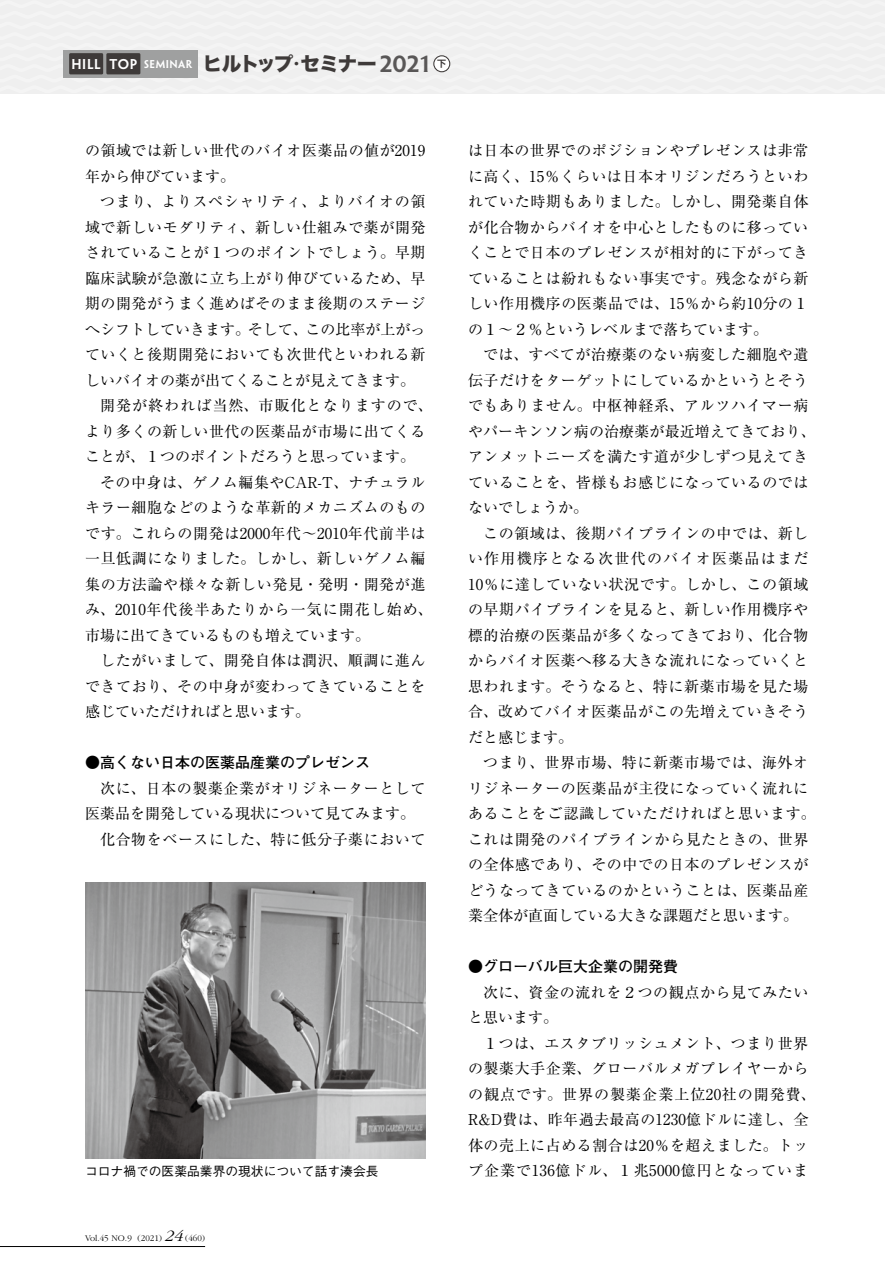
<style>
.page{position:relative;width:885px;height:1263px;background:#fff}
.page>*{position:absolute;margin:0;border:0;box-sizing:border-box;transform-origin:0 0}
.t1{font:19.5px "Hira Kaku Std N W8";letter-spacing:-.06em;color:#3e3a39}
.t2{font:15px/25.5px "Ryumin Pr 6 N";letter-spacing:.035em;color:#000}
.t3{font:15px "Ryumin Pr 6 N";color:#000}
.t4{font:15px "Ryumin Pr 6 N";letter-spacing:.07em;color:#000}
.t5{font:700 15px "Futo Go B101 Pr 6 N";color:#000}
.t6{font:500 12.75px "Gothic BBB Pr 6 N";color:#000}
.t7{font:12.75px "Penumbra Semibold Flare";letter-spacing:.05em;color:#fff}
.t8{font:300 9px "Garamond";color:#000}
.t9{font:700 9px "Shin Go Pro De";color:#3e3a39}
.s1{font-size:10.2px}
.s2{font-family:"Hira Kaku Std N W4"}
.s3{font-family:"Penumbra Semibold Flare";font-size:21px;color:#595757}
.s4{font-style:italic;font-size:16.5px}
</style>
<div class="page">
<div style="left:0;top:0;width:884px;height:94px;background:#efefef"></div>
<hr style="left:0;top:1246px;width:205px;height:1px;background:#000">
<div style="left:64px;top:50px;width:134px;height:28px;background:#9fa0a0"></div>
<div style="left:69px;top:53px;width:34px;height:21px;background:#3e3a39"></div>
<div style="left:106px;top:53px;width:34px;height:21px;background:#3e3a39"></div>
<div style="left:434px;top:56px;width:15px;height:16px;background:#fff;border-radius:50%"></div>
<div style="left:433px;top:55px;width:17px;height:17px;border:1px solid #3e3a39;border-radius:50%"></div>
<img style="left:85px;top:882px;width:340px;height:277px">
<p class="t7" style="left:71px;top:56px;width:122px">HILL TOP <span class="s1">SEMINAR</span></p>
<h1 class="t1" style="left:202px;top:53px;width:229px">ヒルトップ<span class="s2">・</span>セミナー <span class="s3">2021</span></h1>
<p class="t9" style="left:437px;top:56px;width:10px">下</p>
<p class="t2" style="left:85px;top:137px;width:342px">の領域では新しい世代のバイオ医薬品の値が2019年から伸びています。</p>
<p class="t2" style="left:100px;top:188px;width:327px">つまり、よりスペシャリティ、よりバイオの領</p>
<p class="t2" style="left:85px;top:213px;width:342px">域で新しいモダリティ、新しい仕組みで薬が開発</p>
<p class="t2" style="left:85px;top:239px;width:342px">されていることが１つのポイントでしょう。早期</p>
<p class="t2" style="left:85px;top:264px;width:342px">臨床試験が急激に立ち上がり伸びているため、早</p>
<p class="t2" style="left:85px;top:290px;width:342px">期の開発がうまく進めばそのまま後期のステージ</p>
<p class="t3" style="left:85px;top:317px;width:342px">へシフトしていきます。そして、この比率が上がっ</p>
<p class="t2" style="left:85px;top:341px;width:342px">ていくと後期開発においても次世代といわれる新</p>
<p class="t3" style="left:85px;top:368px;width:331px">しいバイオの薬が出てくることが見えてきます。</p>
<p class="t4" style="left:100px;top:394px;width:334px">開発が終われば当然、市販化となりますので、</p>
<p class="t2" style="left:85px;top:417px;width:342px">より多くの新しい世代の医薬品が市場に出てくる</p>
<p class="t3" style="left:85px;top:445px;width:331px">ことが、１つのポイントだろうと思っています。</p>
<p class="t2" style="left:100px;top:468px;width:327px">その中身は、ゲノム編集やCAR-T、ナチュラル</p>
<p class="t2" style="left:85px;top:494px;width:342px">キラー細胞などのような革新的メカニズムのもの</p>
<p class="t2" style="left:85px;top:519px;width:342px">です。これらの開発は2000年代～2010年代前半は</p>
<p class="t2" style="left:85px;top:545px;width:342px">一旦低調になりました。しかし、新しいゲノム編</p>
<p class="t2" style="left:85px;top:570px;width:342px">集の方法論や様々な新しい発見・発明・開発が進</p>
<p class="t4" style="left:85px;top:598px;width:349px">み、2010年代後半あたりから一気に開花し始め、</p>
<p class="t3" style="left:85px;top:623px;width:286px">市場に出てきているものも増えています。</p>
<p class="t2" style="left:100px;top:647px;width:327px">したがいまして、開発自体は潤沢、順調に進ん</p>
<p class="t2" style="left:85px;top:672px;width:342px">できており、その中身が変わってきていることを</p>
<p class="t3" style="left:85px;top:700px;width:226px">感じていただければと思います。</p>
<p class="t5" style="left:85px;top:750px;width:286px">●高くない日本の医薬品産業のプレゼンス</p>
<p class="t2" style="left:100px;top:774px;width:327px">次に、日本の製薬企業がオリジネーターとして</p>
<p class="t3" style="left:85px;top:802px;width:331px">医薬品を開発している現状について見てみます。</p>
<p class="t2" style="left:100px;top:825px;width:327px">化合物をベースにした、特に低分子薬において</p>
<p class="t2" style="left:468px;top:137px;width:342px;text-align:justify">は日本の世界でのポジションやプレゼンスは非常に高く、15％くらいは日本オリジンだろうといわれていた時期もありました。しかし、開発薬自体が化合物からバイオを中心としたものに移っていくことで日本のプレゼンスが相対的に下がってきていることは紛れもない事実です。残念ながら新しい作用機序の医薬品では、15％から約10分の１の１～２％というレベルまで落ちています。</p>
<p class="t2" style="left:468px;top:341px;width:349px;text-indent:15px">では、すべてが治療薬のない病変した細胞や遺伝子だけをターゲットにしているかというとそうでもありません。中枢神経系、アルツハイマー病やパーキンソン病の治療薬が最近増えてきており、アンメットニーズを満たす道が少しずつ見えてきていることを、皆様もお感じになっているのではないでしょうか。</p>
<p class="t2" style="left:468px;top:519px;width:342px;text-align:justify;text-indent:15px">この領域は、後期パイプラインの中では、新しい作用機序となる次世代のバイオ医薬品はまだ10％に達していない状況です。しかし、この領域の早期パイプラインを見ると、新しい作用機序や標的治療の医薬品が多くなってきており、化合物からバイオ医薬へ移る大きな流れになっていくと思われます。そうなると、特に新薬市場を見た場合、改めてバイオ医薬品がこの先増えていきそうだと感じます。</p>
<p class="t2" style="left:468px;top:749px;width:349px;text-indent:15px">つまり、世界市場、特に新薬市場では、海外オリジネーターの医薬品が主役になっていく流れにあることをご認識していただければと思います。これは開発のパイプラインから見たときの、世界の全体感であり、その中での日本のプレゼンスがどうなってきているのかということは、医薬品産業全体が直面している大きな課題だと思います。</p>
<p class="t5" style="left:468px;top:954px;width:211px">●グローバル巨大企業の開発費</p>
<p class="t2" style="left:468px;top:978px;width:342px;text-indent:15px">次に、資金の流れを２つの観点から見てみたいと思います。</p>
<p class="t2" style="left:468px;top:1029px;width:349px;text-align:center">１つは、エスタブリッシュメント、つまり世界<br>の製薬大手企業、グローバルメガプレイヤーからの観点です。世界の製薬企業上位20社の開発費、<br>R&amp;D費は、昨年過去最高の1230億ドルに達し、全体の売上に占める割合は20％を超えました。トッ</p>
<p class="t6" style="left:85px;top:1161px;width:295px">コロナ禍での医薬品業界の現状について話す湊会長</p>
<p class="t4" style="left:468px;top:1159px;width:342px">プ企業で136億ドル、１兆5000億円となっていま</p>
<p class="t8" style="left:85px;top:1233px;width:121px">Vol.45 NO.9 (2021) <span class="s4">24</span> (460)</p>
</div>
